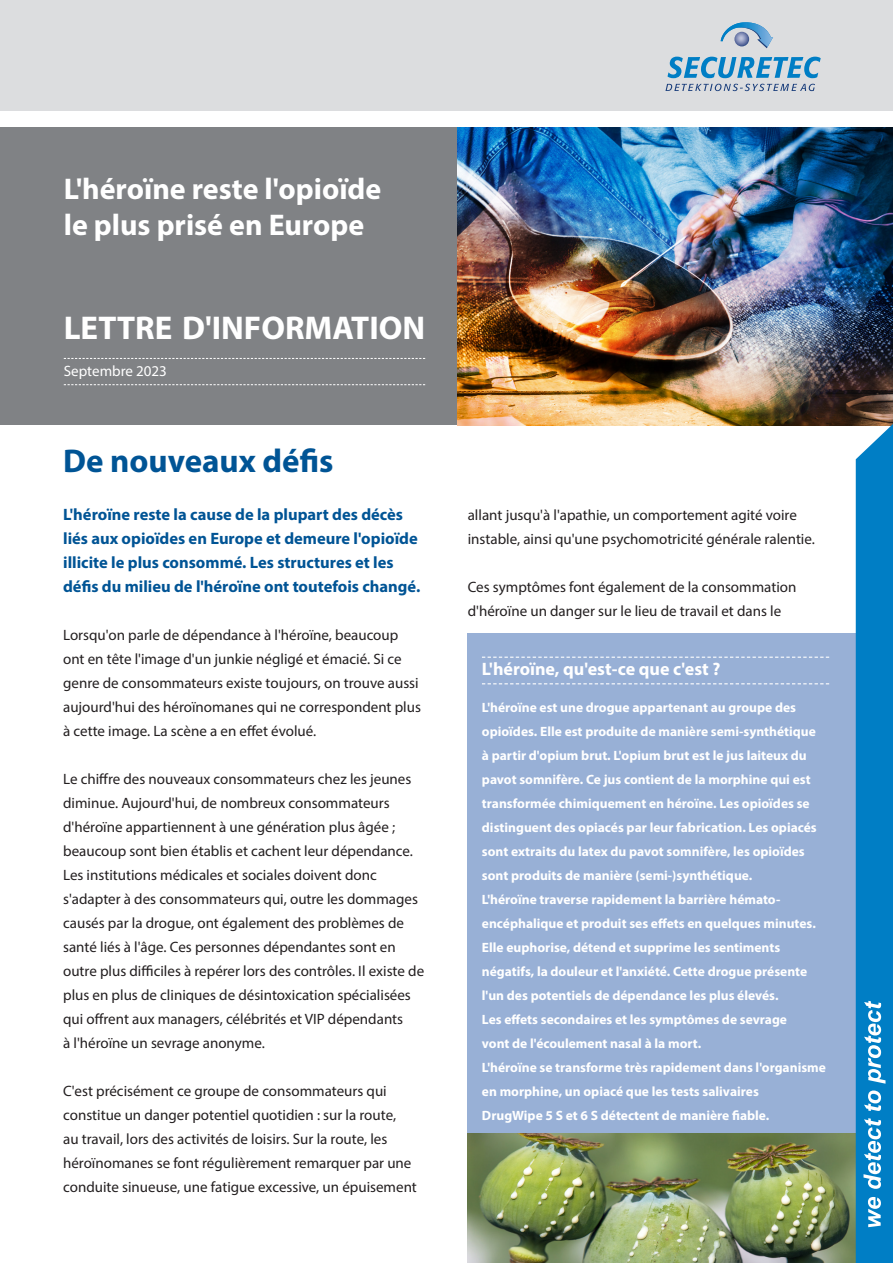
<style>
.page{position:relative;width:893px;height:1263px;background:#fff}
.page>*{position:absolute;margin:0;border:0;box-sizing:border-box;transform-origin:0 0}
.t1{font:700 33px "Myriad Pro";color:#fff}
.t2{font:700 33px "Myriad Pro";color:#005495}
.t3{font:700 30px/36px "Myriad Pro";color:#fff}
.t4{font:700 18px "Myriad Pro";color:#fff}
.t5{font:700 16.5px/24px "Myriad Pro";color:#005495}
.t6{font:15px/24px "Myriad Pro";color:#231f20}
.t7{font:15px "Myriad Pro";color:#fff}
.t8{font:700 13.5px/24px "Myriad Pro";color:#fff}
</style>
<div class="page">
<div style="left:468px;top:634px;width:416px;height:629px;background:#98b0d6"></div>
<div style="left:0;top:0;width:893px;height:111px;background:#dcdddf"></div>
<div style="left:0;top:128px;width:457px;height:297px;background:#808285"></div>
<svg style="left:64px;top:358px;width:361px;height:1px"></svg>
<svg style="left:64px;top:384px;width:361px;height:1px"></svg>
<svg style="left:667px;top:57px;width:154px;height:21px"></svg>
<svg style="left:665px;top:84px;width:150px;height:7px"></svg>
<svg style="left:721px;top:22px;width:52px;height:26px"></svg>
<svg style="left:734px;top:32px;width:15px;height:14px"></svg>
<svg style="left:482px;top:657px;width:347px;height:1px"></svg>
<svg style="left:482px;top:683px;width:347px;height:1px"></svg>
<img style="left:457px;top:128px;width:436px;height:297px">
<img style="left:468px;top:1133px;width:388px;height:130px">
<svg style="left:856px;top:424px;width:37px;height:839px;background:#1186c8"></svg>
<h2 class="t3" style="left:64px;top:170px;width:319px">L'héroïne reste l'opioïde le plus prisé en Europe</h2>
<h1 class="t1" style="left:64px;top:307px;width:363px">LETTRE D'INFORMATION</h1>
<p class="t7" style="left:64px;top:361px;width:105px">Septembre 2023</p>
<h1 class="t2" style="left:63px;top:439px;width:272px">De nouveaux défis</h1>
<p class="t5" style="left:63px;top:502px;width:359px">L'héroïne reste la cause de la plupart des décès liés aux opioïdes en Europe et demeure l'opioïde illicite le plus consommé. Les structures et les défis du milieu de l'héroïne ont toutefois changé.</p>
<p class="t6" style="left:63px;top:623px;width:359px">Lorsqu'on parle de dépendance à l'héroïne, beaucoup ont en tête l'image d'un junkie négligé et émacié. Si ce genre de consommateurs existe toujours, on trouve aussi aujourd'hui des héroïnomanes qui ne correspondent plus à cette image. La scène a en effet évolué.</p>
<p class="t6" style="left:63px;top:767px;width:363px">Le chiffre des nouveaux consommateurs chez les jeunes diminue. Aujourd'hui, de nombreux consommateurs d'héroïne appartiennent à une génération plus âgée ; beaucoup sont bien établis et cachent leur dépendance.<br>Les institutions médicales et sociales doivent donc s'adapter à des consommateurs qui, outre les dommages causés par la drogue, ont également des problèmes de santé liés à l'âge. Ces personnes dépendantes sont en outre plus difficiles à repérer lors des contrôles. Il existe de plus en plus de cliniques de désintoxication spécialisées qui offrent aux managers, célébrités et VIP dépendants<br>à l'héroïne un sevrage anonyme.</p>
<p class="t6" style="left:63px;top:1079px;width:355px">C'est précisément ce groupe de consommateurs qui constitue un danger potentiel quotidien : sur la route,<br>au travail, lors des activités de loisirs. Sur la route, les héroïnomanes se font régulièrement remarquer par une conduite sinueuse, une fatigue excessive, un épuisement</p>
<p class="t6" style="left:468px;top:503px;width:349px">allant jusqu'à l'apathie, un comportement agité voire instable, ainsi qu'une psychomotricité générale ralentie.</p>
<p class="t6" style="left:468px;top:575px;width:330px">Ces symptômes font également de la consommation d'héroïne un danger sur le lieu de travail et dans le</p>
<p class="t4" style="left:482px;top:657px;width:240px">L'héroïne, qu'est-ce que c'est ?</p>
<p class="t8" style="left:482px;top:695px;width:346px">L'héroïne est une drogue appartenant au groupe des opioïdes. Elle est produite de manière semi-synthétique à partir d'opium brut. L'opium brut est le jus laiteux du pavot somnifère. Ce jus contient de la morphine qui est transformée chimiquement en héroïne. Les opioïdes se distinguent des opiacés par leur fabrication. Les opiacés sont extraits du latex du pavot somnifère, les opioïdes sont produits de manière (semi-)synthétique.<br>L'héroïne traverse rapidement la barrière hémato&shy;encéphalique et produit ses effets en quelques minutes.<br>Elle euphorise, détend et supprime les sentiments négatifs, la douleur et l'anxiété. Cette drogue présente l'un des potentiels de dépendance les plus élevés.<br>Les effets secondaires et les symptômes de sevrage<br>vont de l'écoulement nasal à la mort.<br>L'héroïne se transforme très rapidement dans l'organisme en morphine, un opiacé que les tests salivaires<br>DrugWipe 5 S et 6 S détectent de manière fiable.</p>
</div>
